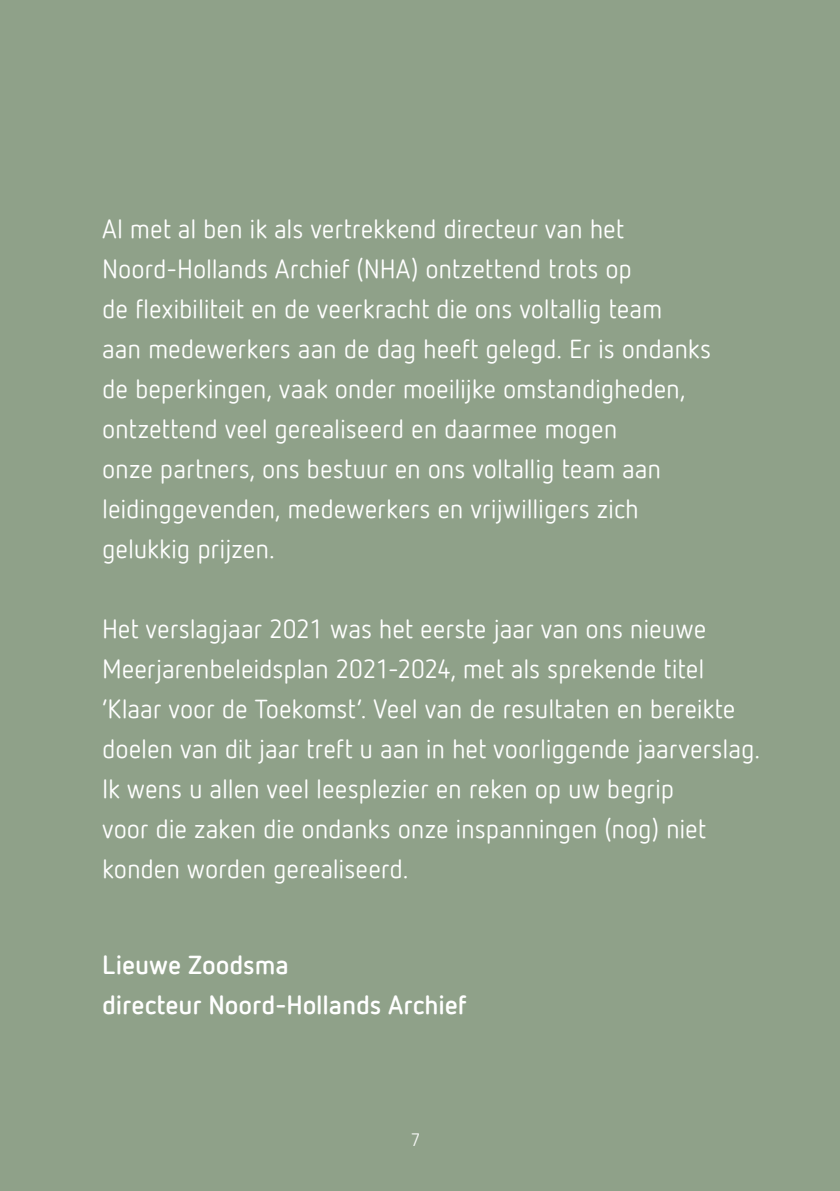
<style>
.page{position:relative;width:840px;height:1191px;background:#fff}
.page>*{position:absolute;margin:0;border:0;box-sizing:border-box;transform-origin:0 0}
.t1{font:26px/40px "Netto Offc";letter-spacing:-.005em;color:#fff}
.t2{font:700 26px/40px "Netto Offc";letter-spacing:-.005em;color:#fff}
.t3{font:18px "Netto Offc";color:#fff}
</style>
<div class="page">
<div style="left:0;top:0;width:839px;height:1191px;background:#8fa189"></div>
<p class="t1" style="left:102px;top:209px;width:610px">Al met al ben ik als vertrekkend directeur van het Noord-Hollands Archief (NHA) ontzettend trots op<br>de flexibiliteit en de veerkracht die ons voltallig team<br>aan medewerkers aan de dag heeft gelegd. Er is ondanks de beperkingen, vaak onder moeilijke omstandigheden, ontzettend veel gerealiseerd en daarmee mogen<br>onze partners, ons bestuur en ons voltallig team aan leidinggevenden, medewerkers en vrijwilligers zich gelukkig prijzen.</p>
<p class="t1" style="left:102px;top:609px;width:659px">Het verslagjaar 2021 was het eerste jaar van ons nieuwe Meerjarenbeleidsplan 2021-2024, met als sprekende titel ‘Klaar voor de Toekomst’. Veel van de resultaten en bereikte doelen van dit jaar treft u aan in het voorliggende jaarverslag.<br>Ik wens u allen veel leesplezier en reken op uw begrip<br>voor die zaken die ondanks onze inspanningen (nog) niet konden worden gerealiseerd.</p>
<p class="t2" style="left:102px;top:944px;width:365px">Lieuwe Zoodsma<br>directeur Noord-Hollands Archief</p>
<p class="t3" style="left:410px;top:1128px;width:11px">7</p>
</div>
